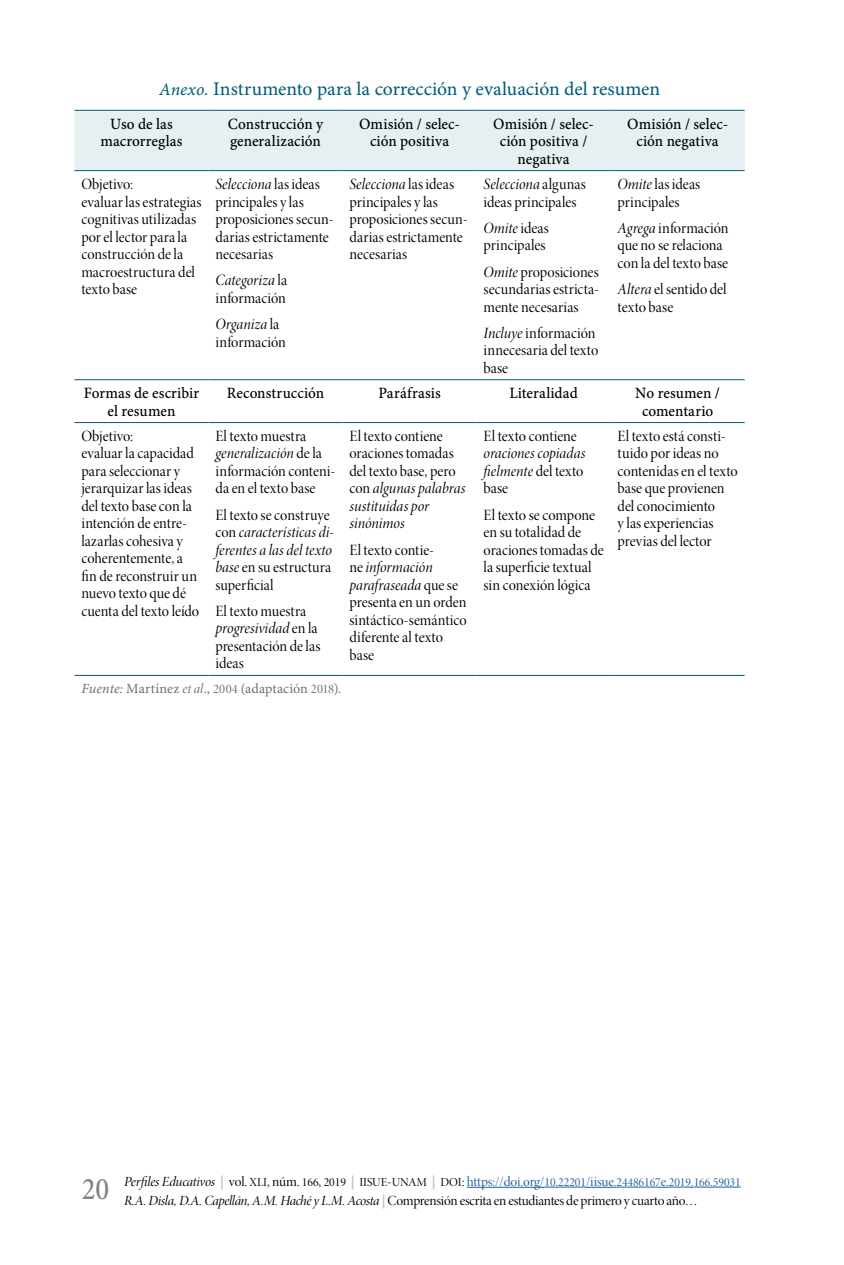
<style>
.page{position:relative;width:844px;height:1265px;background:#fff}
.page>*{position:absolute;margin:0;border:0;box-sizing:border-box;transform-origin:0 0}
.t1{font:500 31.5px "Minion Pro";color:#808285;scale:.9 1}
.t2{font:19.25px "Minion Pro Capt";color:#005d77}
.t3{font:15.75px/17.5px "Minion Pro Disp";color:#000;scale:.95 1}
.t4{font:15.75px/17.5px "Minion Pro It Disp";letter-spacing:.005em;color:#000;scale:.95 1}
.t5{font:15.75px/17.5px "Minion Pro Medium Capt";letter-spacing:.005em;color:#000;text-align:center;scale:.95 1}
.t6{font:14px "Minion Pro Disp";letter-spacing:-.01em;color:#215e9e}
.t7{font:14px "Minion Pro Disp";letter-spacing:-.02em;color:#000}
.t8{font:14px "Minion Pro";color:#6d6e71}
.s1{font-family:"Minion Pro It Capt";font-size:17.5px}
.s2{font-family:"Minion Pro Disp"}
.s3{font-family:"Minion Pro It Disp"}
.s4{font-style:italic}
.s5{font-family:"Minion Pro Disp";font-size:13.12px}
.s6{font-family:"Minion Pro It Disp";color:#000}
.s7{font-family:"Minion Pro Bold Capt";color:#bcbec0}
.s8{color:#000}
.s9{font-size:12.25px;color:#000}
.s10{font-size:12.25px}
</style>
<div class="page">
<hr style="left:466px;top:1187px;width:78px;height:1px;background:#215e9e">
<svg style="left:544px;top:1187px;width:42px;height:1px"></svg>
<hr style="left:586px;top:1187px;width:30px;height:1px;background:#215e9e">
<hr style="left:616px;top:1187px;width:44px;height:1px;background:#215e9e">
<svg style="left:660px;top:1187px;width:80px;height:1px"></svg>
<div style="left:74px;top:111px;width:670px;height:59px;background:#e6eff1"></div>
<hr style="left:74px;top:379px;width:134px;height:1px;background:#005d77">
<hr style="left:208px;top:379px;width:134px;height:1px;background:#005d77">
<hr style="left:342px;top:379px;width:134px;height:1px;background:#005d77">
<hr style="left:476px;top:379px;width:134px;height:1px;background:#005d77">
<hr style="left:610px;top:379px;width:134px;height:1px;background:#005d77">
<hr style="left:74px;top:422px;width:134px;height:1px;background:#005d77">
<hr style="left:208px;top:422px;width:134px;height:1px;background:#005d77">
<hr style="left:342px;top:422px;width:134px;height:1px;background:#005d77">
<hr style="left:476px;top:422px;width:134px;height:1px;background:#005d77">
<hr style="left:610px;top:422px;width:134px;height:1px;background:#005d77">
<hr style="left:74px;top:675px;width:134px;height:1px;background:#005d77">
<hr style="left:208px;top:675px;width:134px;height:1px;background:#005d77">
<hr style="left:342px;top:675px;width:134px;height:1px;background:#005d77">
<hr style="left:476px;top:675px;width:134px;height:1px;background:#005d77">
<hr style="left:610px;top:675px;width:134px;height:1px;background:#005d77">
<hr style="left:74px;top:110px;width:134px;height:1px;background:#005d77">
<hr style="left:208px;top:110px;width:134px;height:1px;background:#005d77">
<hr style="left:342px;top:110px;width:134px;height:1px;background:#005d77">
<hr style="left:476px;top:110px;width:134px;height:1px;background:#005d77">
<hr style="left:610px;top:110px;width:134px;height:1px;background:#005d77">
<hr style="left:74px;top:170px;width:134px;height:1px;background:#005d77">
<hr style="left:208px;top:170px;width:134px;height:1px;background:#005d77">
<hr style="left:342px;top:170px;width:134px;height:1px;background:#005d77">
<hr style="left:476px;top:170px;width:134px;height:1px;background:#005d77">
<hr style="left:610px;top:170px;width:134px;height:1px;background:#005d77">
<p class="t2" style="left:159px;top:76px;width:502px"><span class="s1">Anexo.</span> Instrumento para la corrección y evaluación del resumen</p>
<p class="t5" style="left:100px;top:115px;width:88px">Uso de las macrorreglas</p>
<p class="t5" style="left:228px;top:115px;width:102px;text-align:left">Construcción y generalización</p>
<p class="t5" style="left:359px;top:115px;width:108px">Omisión / selec&shy;ción positiva</p>
<p class="t5" style="left:493px;top:115px;width:108px">Omisión / selec&shy;ción positiva / negativa</p>
<p class="t5" style="left:627px;top:115px;width:108px">Omisión / selec&shy;ción negativa</p>
<p class="t3" style="left:81px;top:176px;width:128px">Objetivo:<br>evaluar las estrategias cognitivas utilizadas por el lector para la construcción de la macroestructura del texto base</p>
<p class="t4" style="left:215px;top:175px;width:111px">Selecciona <span class="s2">las ideas</span></p>
<p class="t3" style="left:617px;top:176px;width:89px"><span class="s3">Omite</span> las ideas principales</p>
<p class="t3" style="left:617px;top:219px;width:118px"><span class="s3">Agrega</span> información que no se relaciona con la del texto base</p>
<p class="t3" style="left:617px;top:281px;width:116px"><span class="s3">Altera</span> el sentido del texto base</p>
<p class="t4" style="left:349px;top:175px;width:111px">Selecciona <span class="s2">las ideas</span></p>
<p class="t3" style="left:349px;top:193px;width:126px">principales y las proposiciones secun&shy;darias estrictamente necesarias</p>
<p class="t4" style="left:483px;top:175px;width:109px">Selecciona <span class="s2">algunas</span></p>
<p class="t3" style="left:483px;top:193px;width:99px">ideas principales</p>
<p class="t4" style="left:483px;top:219px;width:70px">Omite <span class="s2">ideas</span></p>
<p class="t3" style="left:483px;top:232px;width:123px;line-height:26.2px">principales<br><span class="s3">Omite</span> proposiciones</p>
<p class="t3" style="left:483px;top:281px;width:123px">secundarias estricta&shy;mente necesarias</p>
<p class="t3" style="left:483px;top:324px;width:122px"><span class="s3">Incluye</span> información innecesaria del texto base</p>
<p class="t3" style="left:215px;top:193px;width:126px">principales y las proposiciones secun&shy;darias estrictamente necesarias</p>
<p class="t4" style="left:215px;top:272px;width:77px">Categoriza <span class="s2">la</span></p>
<p class="t3" style="left:215px;top:289px;width:76px">información</p>
<p class="t4" style="left:215px;top:315px;width:69px">Organiza <span class="s2">la</span></p>
<p class="t3" style="left:215px;top:333px;width:76px">información</p>
<p class="t5" style="left:84px;top:384px;width:123px">Formas de escribir el resumen</p>
<p class="t5" style="left:227px;top:384px;width:104px">Reconstrucción</p>
<p class="t5" style="left:378px;top:384px;width:67px">Paráfrasis</p>
<p class="t5" style="left:509px;top:384px;width:74px">Literalidad</p>
<p class="t5" style="left:635px;top:384px;width:91px">No resumen / comentario</p>
<p class="t3" style="left:81px;top:427px;width:125px">Objetivo:<br>evaluar la capacidad para seleccionar y jerarquizar las ideas del texto base con la intención de entre&shy;lazarlas cohesiva y coherentemente, a fin de reconstruir un nuevo texto que dé cuenta del texto leído</p>
<p class="t3" style="left:215px;top:427px;width:97px">El texto muestra</p>
<p class="t3" style="left:349px;top:427px;width:113px">El texto contiene oraciones tomadas del texto base, pero</p>
<p class="t4" style="left:349px;top:480px;width:123px"><span class="s2">con</span> algunas palabras sustituidas por sinónimos</p>
<p class="t3" style="left:349px;top:541px;width:91px">El texto contie-</p>
<p class="t4" style="left:349px;top:559px;width:116px"><span class="s2">ne</span> información parafraseada <span class="s2">que se</span></p>
<p class="t3" style="left:349px;top:594px;width:125px">presenta en un orden sintáctico-semántico diferente al texto base</p>
<p class="t3" style="left:483px;top:427px;width:100px">El texto contiene</p>
<p class="t4" style="left:483px;top:445px;width:109px">oraciones copiadas fielmente <span class="s2">del texto</span></p>
<p class="t3" style="left:483px;top:476px;width:119px;line-height:26.2px">base<br>El texto se compone</p>
<p class="t3" style="left:483px;top:524px;width:128px">en su totalidad de oraciones tomadas de la superficie textual sin conexión lógica</p>
<p class="t3" style="left:617px;top:427px;width:128px">El texto está consti&shy;tuido por ideas no contenidas en el texto base que provienen del conocimiento<br>y las experiencias previas del lector</p>
<p class="t4" style="left:215px;top:445px;width:114px">generalización <span class="s2">de la</span></p>
<p class="t3" style="left:215px;top:462px;width:128px">información conteni&shy;da en el texto base</p>
<p class="t3" style="left:215px;top:506px;width:122px">El texto se construye</p>
<p class="t4" style="left:215px;top:524px;width:126px"><span class="s2">con</span> características di&shy;ferentes a las del texto</p>
<p class="t3" style="left:215px;top:559px;width:123px"><span class="s3">base</span> en su estructura superficial</p>
<p class="t3" style="left:215px;top:602px;width:97px">El texto muestra</p>
<p class="t4" style="left:215px;top:620px;width:109px">progresividad <span class="s2">en la</span></p>
<p class="t3" style="left:215px;top:637px;width:112px">presentación de las ideas</p>
<p class="t8" style="left:81px;top:679px;width:261px"><span class="s4">Fuente:</span> Martínez <span class="s3">et al</span>., <span class="s5">2004</span> (adaptación <span class="s5">2018</span>).</p>
<h1 class="t1" style="left:82px;top:1167px;width:32px">20</h1>
<p class="t6" style="left:124px;top:1173px;width:618px"><span class="s6">Perfiles Educativos</span> <span class="s7">|</span> <span class="s8">vol.</span> <span class="s9">XLI</span><span class="s8">, núm.</span> <span class="s9">166</span><span class="s8">,</span> <span class="s9">2019</span> <span class="s7">|</span> <span class="s9">IISUE</span><span class="s8">-</span><span class="s9">UNAM</span> <span class="s7">|</span> <span class="s9">DOI</span><span class="s8">:</span> https://doi.org/<span class="s10">10</span>.<span class="s10">22201</span>/iisue.<span class="s10">24486167</span>e.<span class="s10">2019</span>.<span class="s10">166</span>.<span class="s10">59031</span></p>
<p class="t7" style="left:124px;top:1192px;width:575px"><span class="s3">R.A. Disla, D.A. Capellán, A.M. Haché y L.M. Acosta</span> <span class="s7">|</span> Comprensión escrita en estudiantes de primero y cuarto año…</p>
</div>
